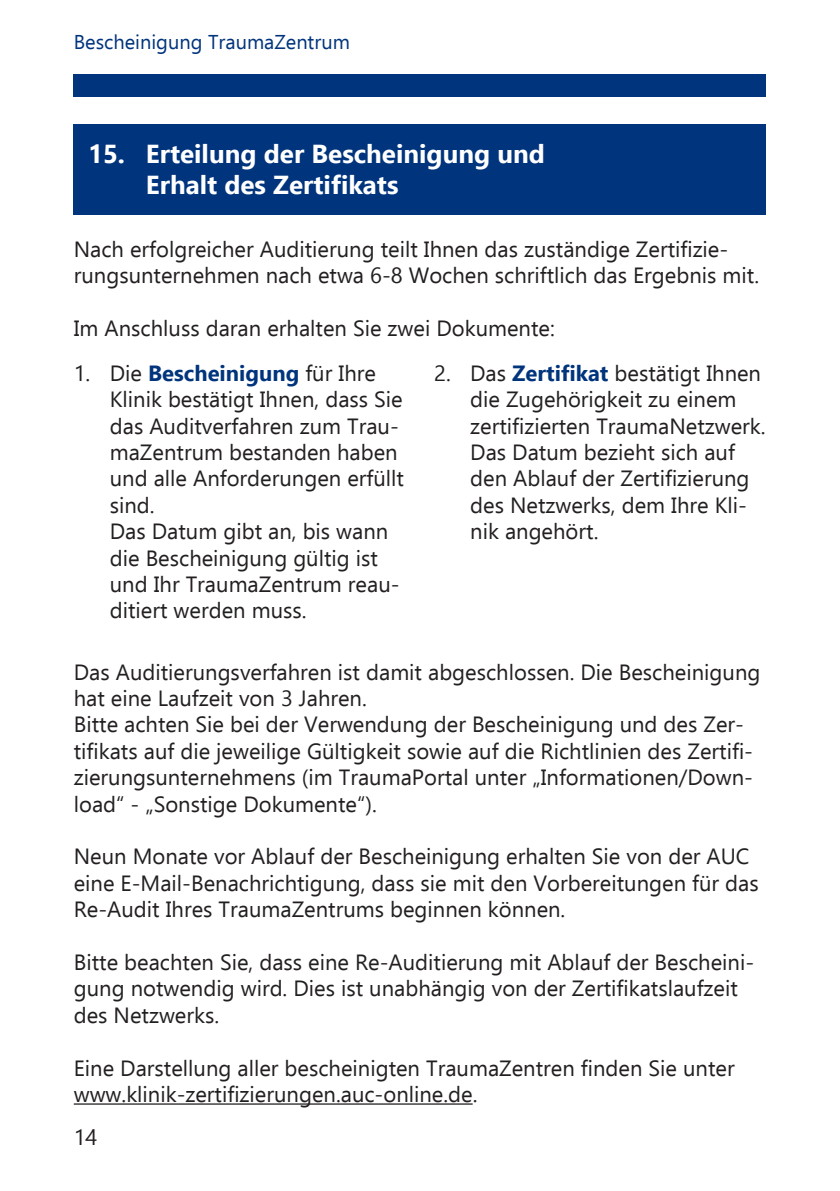
<style>
.page{position:relative;width:840px;height:1191px;background:#fff}
.page>*{position:absolute;margin:0;border:0;box-sizing:border-box;transform-origin:0 0}
.t1{font:700 26px "Ebrima";color:#fff}
.t2{font:22px/26.4px "Ebrima";color:#231f20}
.t3{font:20px "Ebrima";color:#00347c}
.s1{font-weight:700;color:#00347c}
</style>
<div class="page">
<div style="left:74px;top:74px;width:691px;height:22px;background:#00347c"></div>
<div style="left:74px;top:124px;width:691px;height:90px;background:#00347c"></div>
<hr style="left:74px;top:1103px;width:398px;height:1px;background:#231f20">
<p class="t3" style="left:74px;top:27px;width:277px">Bescheinigung TraumaZentrum</p>
<p class="t1" style="left:88px;top:133px;width:458px">15. Erteilung der Bescheinigung und</p>
<p class="t1" style="left:146px;top:164px;width:254px">Erhalt des Zertifikats</p>
<p class="t2" style="left:74px;top:235px;width:686px">Nach erfolgreicher Auditierung teilt Ihnen das zuständige Zertifizie&shy;rungsunternehmen nach etwa 6-8 Wochen schriftlich das Ergebnis mit.</p>
<p class="t2" style="left:74px;top:314px;width:482px">Im Anschluss daran erhalten Sie zwei Dokumente:</p>
<p class="t2" style="left:110px;top:359px;width:295px;text-indent:-36px">1. Die <span class="s1">Bescheinigung</span> für Ihre<br>Klinik bestätigt Ihnen, dass Sie das Auditverfahren zum Trau&shy;maZentrum bestanden haben und alle Anforderungen erfüllt sind.<br>Das Datum gibt an, bis wann die Bescheinigung gültig ist und Ihr TraumaZentrum reau&shy;ditiert werden muss.</p>
<p class="t2" style="left:470px;top:359px;width:297px;text-indent:-36px">2. Das <span class="s1">Zertifikat</span> bestätigt Ihnen die Zugehörigkeit zu einem zertifizierten TraumaNetzwerk.<br>Das Datum bezieht sich auf den Ablauf der Zertifizierung des Netzwerks, dem Ihre Kli&shy;nik angehört.</p>
<p class="t2" style="left:74px;top:658px;width:687px">Das Auditierungsverfahren ist damit abgeschlossen. Die Bescheinigung hat eine Laufzeit von 3 Jahren.</p>
<p class="t2" style="left:74px;top:710px;width:680px">Bitte achten Sie bei der Verwendung der Bescheinigung und des Zer&shy;tifikats auf die jeweilige Gültigkeit sowie auf die Richtlinien des Zertifi&shy;zierungsunternehmens (im TraumaPortal unter „Informationen/Down&shy;load“ - „Sonstige Dokumente“).</p>
<p class="t2" style="left:74px;top:842px;width:686px">Neun Monate vor Ablauf der Bescheinigung erhalten Sie von der AUC eine E-Mail-Benachrichtigung, dass sie mit den Vorbereitungen für das<br>Re-Audit Ihres TraumaZentrums beginnen können.</p>
<p class="t2" style="left:74px;top:948px;width:681px">Bitte beachten Sie, dass eine Re-Auditierung mit Ablauf der Bescheini&shy;gung notwendig wird. Dies ist unabhängig von der Zertifikatslaufzeit des Netzwerks.</p>
<p class="t2" style="left:74px;top:1054px;width:662px">Eine Darstellung aller bescheinigten TraumaZentren finden Sie unter www.klinik-zertifizierungen.auc-online.de.</p>
<p class="t2" style="left:74px;top:1122px;width:25px">14</p>
</div>
